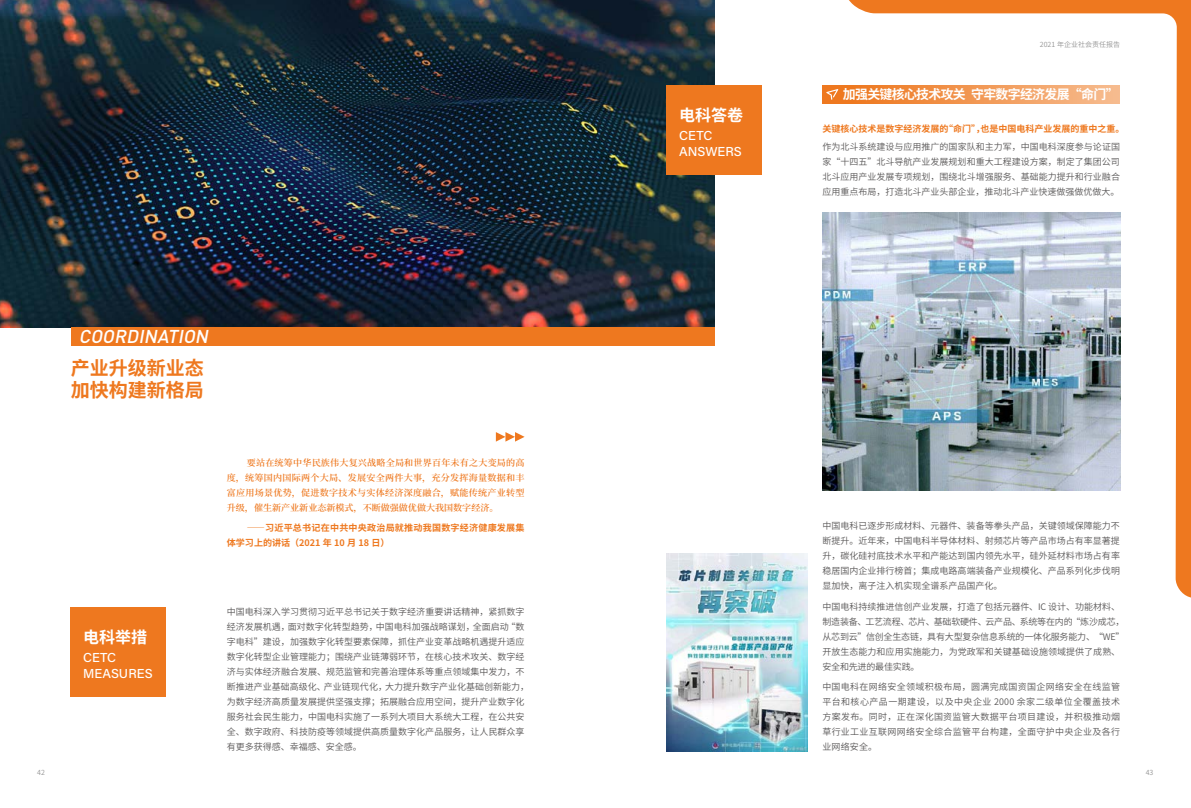
<style>
.page{position:relative;width:1191px;height:808px;background:#fff}
.page>*{position:absolute;margin:0;border:0;box-sizing:border-box;transform-origin:0 0}
.t1{font:700 19px/22.8px "Source Han Sans CN";color:#ee781f}
.t2{font:italic 500 18.4px "DIN";color:#fff}
.t3{font:700 16px "Source Han Sans CN";color:#fff}
.t4{font:13px/15.7px "Acumin Variable Concept";letter-spacing:.02em;color:#fff}
.t5{font:700 13px "Source Han Sans CN";letter-spacing:-.05em;color:#fff}
.t6{font:9px/15px "Source Han Sans CN";color:#595757;text-align:justify}
.t7{font:9px/15px "Source Han Sans CN";letter-spacing:-.02em;color:#595757}
.t8{font:600 9px/15px "Source Han Serif CN";color:#ee781f;text-align:justify}
.t9{font:700 9px/15px "Source Han Sans CN";letter-spacing:.025em;color:#ee781f}
.t10{font:700 9px "Source Han Sans CN";color:#ee781f}
.t11{font:7px "Source Han Sans CN";color:#949494}
</style>
<div class="page">
<img style="left:666px;top:554px;width:141px;height:197px">
<div style="left:822px;top:85px;width:298px;height:19px;background:#ee781f"></div>
<img style="left:822px;top:212px;width:20px;height:278px">
<img style="left:0;top:0;width:714px;height:327px">
<svg style="left:496px;top:432px;width:28px;height:10px"></svg>
<div style="left:70px;top:607px;width:96px;height:90px;background:#ee781f"></div>
<div style="left:71px;top:327px;width:643px;height:18px;background:#ee781f"></div>
<div style="left:666px;top:85px;width:96px;height:90px;background:#ee781f"></div>
<svg style="left:842px;top:0;width:349px;height:598px"></svg>
<svg style="left:826px;top:89px;width:12px;height:11px"></svg>
<p class="t11" style="left:37px;top:769px;width:9px">42</p>
<h2 class="t2" style="left:79px;top:324px;width:135px">COORDINATION</h2>
<h1 class="t1" style="left:71px;top:357px;width:134px">产业升级新业态加快构建新格局</h1>
<p class="t8" style="left:227px;top:456px;width:299px;text-indent:20px">要站在统筹中华民族伟大复兴战略全局和世界百年未有之大变局的高度，统筹国内国际两个大局、发展安全两件大事，充分发挥海量数据和丰富应用场景优势，促进数字技术与实体经济深度融合，赋能传统产业转型升级，催生新产业新业态新模式，不断做强做优做大我国数字经济。</p>
<p class="t9" style="left:227px;top:521px;width:299px;text-indent:20px">——习近平总书记在中共中央政治局就推动我国数字经济健康发展集体学习上的讲话（2021 年 10 月 18 日）</p>
<h3 class="t3" style="left:83px;top:628px;width:65px">电科举措</h3>
<h3 class="t4" style="left:83px;top:649px;width:71px">CETC<br>MEASURES</h3>
<p class="t6" style="left:227px;top:604px;width:304px;text-align:left">中国电科深入学习贯彻习近平总书记关于数字经济重要讲话精神，紧抓数字经济发展机遇，面对数字化转型趋势，中国电科加强战略谋划，全面启动“数字电科”建设，加强数字化转型要素保障，抓住产业变革战略机遇提升适应数字化转型企业管理能力；围绕产业链薄弱环节，在核心技术攻关、数字经济与实体经济融合发展、规范监管和完善治理体系等重点领域集中发力，不断推进产业基础高级化、产业链现代化，大力提升数字产业化基础创新能力，为数字经济高质量发展提供坚强支撑；拓展融合应用空间，提升产业数字化服务社会民生能力，中国电科实施了一系列大项目大系统大工程，在公共安全、数字政府、科技防疫等领域提供高质量数字化产品服务，让人民群众享有更多获得感、幸福感、安全感。</p>
<h3 class="t3" style="left:679px;top:106px;width:65px">电科答卷</h3>
<h3 class="t4" style="left:679px;top:127px;width:64px">CETC<br>ANSWERS</h3>
<p class="t11" style="left:1040px;top:40px;width:82px">2021 年企业社会责任报告</p>
<h3 class="t5" style="left:843px;top:87px;width:277px">加强关键核心技术攻关 守牢数字经济发展“命门”</h3>
<p class="t10" style="left:822px;top:123px;width:304px">关键核心技术是数字经济发展的“命门”，也是中国电科产业发展的重中之重。</p>
<p class="t6" style="left:822px;top:139px;width:299px">作为北斗系统建设与应用推广的国家队和主力军，中国电科深度参与论证国家“十四五”北斗导航产业发展规划和重大工程建设方案，制定了集团公司北斗应用产业发展专项规划，围绕北斗增强服务、基础能力提升和行业融合应用重点布局，打造北斗产业头部企业，推动北斗产业快速做强做优做大。</p>
<p class="t6" style="left:822px;top:518px;width:299px">中国电科已逐步形成材料、元器件、装备等拳头产品，关键领域保障能力不断提升。近年来，中国电科半导体材料、射频芯片等产品市场占有率显著提升，碳化硅衬底技术水平和产能达到国内领先水平，硅外延材料市场占有率稳居国内企业排行榜首；集成电路高端装备产业规模化、产品系列化步伐明显加快，离子注入机实现全谱系产品国产化。</p>
<p class="t7" style="left:822px;top:599px;width:304px">中国电科持续推进信创产业发展，打造了包括元器件、IC 设计、功能材料、制造装备、工艺流程、芯片、基础软硬件、云产品、系统等在内的“炼沙成芯，从芯到云”信创全生态链，具有大型复杂信息系统的一体化服务能力、“WE”开放生态能力和应用实施能力，为党政军和关键基础设施领域提供了成熟、安全和先进的最佳实践。</p>
<p class="t6" style="left:822px;top:680px;width:299px">中国电科在网络安全领域积极布局，圆满完成国资国企网络安全在线监管平台和核心产品一期建设，以及中央企业 2000 余家二级单位全覆盖技术方案发布。同时，正在深化国资监管大数据平台项目建设，并积极推动烟草行业工业互联网网络安全综合监管平台构建，全面守护中央企业及各行业网络安全。</p>
<p class="t11" style="left:1145px;top:769px;width:9px">43</p>
</div>
